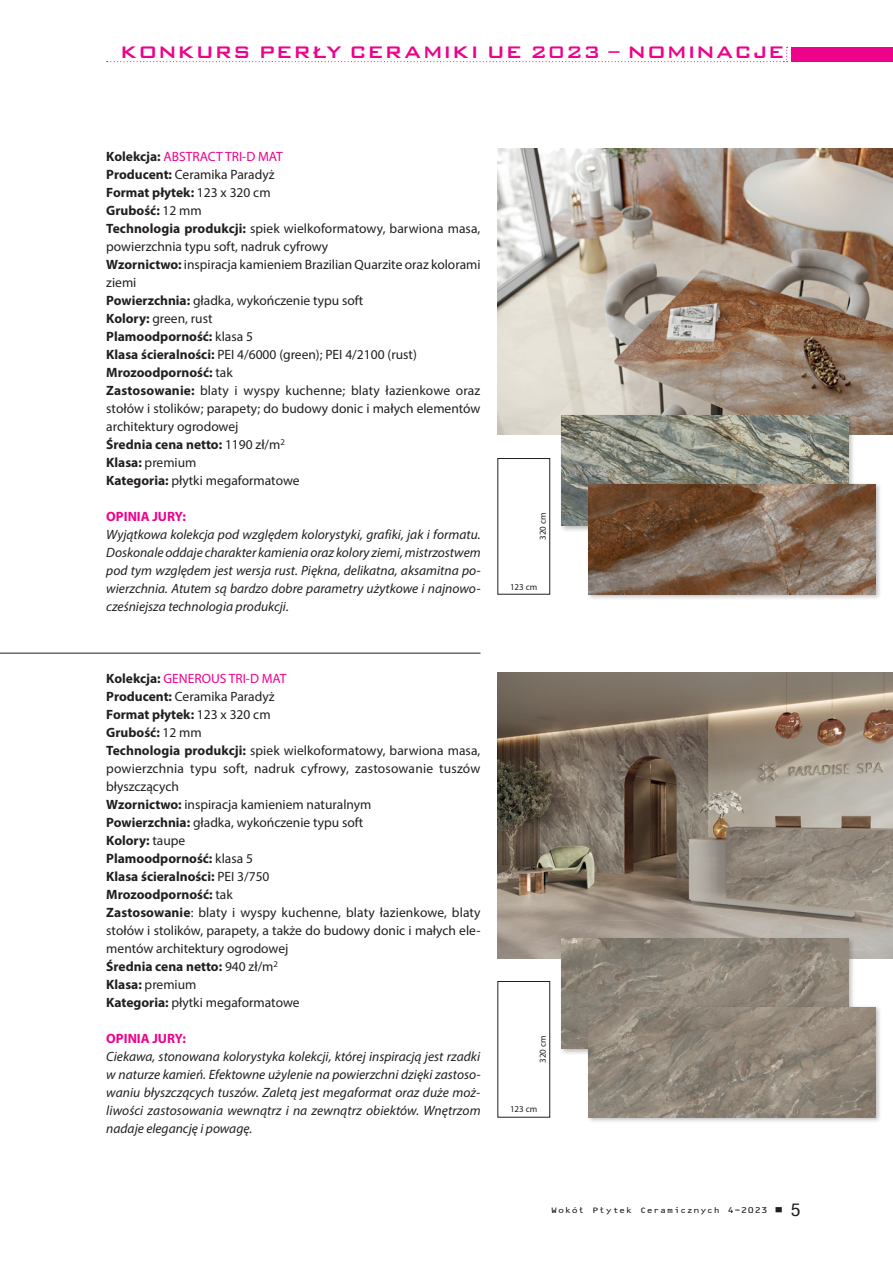
<style>
.page{position:relative;width:893px;height:1263px;background:#fff}
.page>*{position:absolute;margin:0;border:0;box-sizing:border-box;transform-origin:0 0}
.t1{font:13.5px/18px "Myriad Pro";color:#231f20}
.t2{font:italic 13.5px/18px "Myriad Pro";color:#231f20;text-align:justify}
.t3{font:700 13.5px "Myriad Pro";color:#ed028c}
.t4{font:9.45px "Bank Gothic Md PL";letter-spacing:.04em;color:#ed028c}
.t5{font:9px "Myriad Pro";color:#231f20}
.t6{font:7.2px "OCR B 10 PL Regular";color:#231f20;scale:1.2 1}
.s1{font-weight:700}
.s2{color:#ed028c}
.s3{font-family:"Swis 721 Cn PL";font-size:15.75px}
</style>
<div class="page">
<div style="left:791px;top:47px;width:102px;height:15px;background:#ed028c"></div>
<svg style="left:107px;top:47px;width:681px;height:15px"></svg>
<hr style="left:0;top:653px;width:480px;height:1px;background:#231f20">
<img style="left:497px;top:672px;width:396px;height:286px">
<img style="left:497px;top:149px;width:396px;height:286px">
<div style="left:559px;top:413px;width:296px;height:119px;background:#231f20;opacity:.3"></div>
<img style="left:562px;top:416px;width:286px;height:110px">
<div style="left:559px;top:936px;width:296px;height:119px;background:#231f20;opacity:.3"></div>
<img style="left:562px;top:939px;width:286px;height:110px">
<div style="left:586px;top:482px;width:296px;height:119px;background:#231f20;opacity:.3"></div>
<img style="left:589px;top:484px;width:286px;height:110px">
<div style="left:586px;top:1005px;width:296px;height:119px;background:#231f20;opacity:.3"></div>
<img style="left:589px;top:1007px;width:286px;height:110px">
<div style="left:498px;top:458px;width:52px;height:136px;border:1px solid #231f20"></div>
<div style="left:498px;top:981px;width:52px;height:136px;border:1px solid #231f20"></div>
<p class="t4" style="left:120px;top:49px;width:666px">KONKURS PERŁY CERAMIKI UE 2023 – NOMINACJE</p>
<p class="t1" style="left:106px;top:148px;width:376px"><span class="s1">Kolekcja:</span> <span class="s2">ABSTRACT TRI-D MAT<br></span><span class="s1">Producent:</span> Ceramika Paradyż<br><span class="s1">Format płytek:</span> 123 x 320 cm<br><span class="s1">Grubość:</span> 12 mm<br><span class="s1">Technologia produkcji:</span> spiek wielkoformatowy, barwiona masa, powierzchnia typu soft, nadruk cyfrowy<br><span class="s1">Wzornictwo:</span> inspiracja kamieniem Brazilian Quarzite oraz kolorami ziemi<br><span class="s1">Powierzchnia:</span> gładka, wykończenie typu soft<br><span class="s1">Kolory:</span> green, rust<br><span class="s1">Plamoodporność:</span> klasa 5<br><span class="s1">Klasa ścieralności:</span> PEI 4/6000 (green); PEI 4/2100 (rust)<br><span class="s1">Mrozoodporność:</span> tak<br><span class="s1">Zastosowanie:</span> blaty i wyspy kuchenne; blaty łazienkowe oraz stołów i stolików; parapety; do budowy donic i małych elementów architektury ogrodowej<br><span class="s1">Średnia cena netto:</span> 1190 zł/m<sup>2<br></sup><span class="s1">Klasa:</span> premium<br><span class="s1">Kategoria:</span> płytki megaformatowe</p>
<p class="t3" style="left:106px;top:508px;width:81px">OPINIA JURY:</p>
<p class="t2" style="left:106px;top:526px;width:376px">Wyjątkowa kolekcja pod względem kolorystyki, grafiki, jak i formatu.<br>Doskonale oddaje charakter kamienia oraz kolory ziemi, mistrzostwem pod tym względem jest wersja rust. Piękna, delikatna, aksamitna po&shy;wierzchnia. Atutem są bardzo dobre parametry użytkowe i najnowo&shy;cześniejsza technologia produkcji.</p>
<p class="t1" style="left:106px;top:670px;width:376px"><span class="s1">Kolekcja:</span> <span class="s2">GENEROUS TRI-D MAT<br></span><span class="s1">Producent:</span> Ceramika Paradyż<br><span class="s1">Format płytek:</span> 123 x 320 cm<br><span class="s1">Grubość:</span> 12 mm<br><span class="s1">Technologia produkcji:</span> spiek wielkoformatowy, barwiona masa, powierzchnia typu soft, nadruk cyfrowy, zastosowanie tuszów błyszczących<br><span class="s1">Wzornictwo:</span> inspiracja kamieniem naturalnym<br><span class="s1">Powierzchnia:</span> gładka, wykończenie typu soft<br><span class="s1">Kolory:</span> taupe<br><span class="s1">Plamoodporność:</span> klasa 5<br><span class="s1">Klasa ścieralności:</span> PEI 3/750<br><span class="s1">Mrozoodporność:</span> tak<br><span class="s1">Zastosowanie</span>: blaty i wyspy kuchenne, blaty łazienkowe, blaty stołów i stolików, parapety, a także do budowy donic i małych ele&shy;mentów architektury ogrodowej<br><span class="s1">Średnia cena netto:</span> 940 zł/m<sup>2<br></sup><span class="s1">Klasa:</span> premium<br><span class="s1">Kategoria:</span> płytki megaformatowe</p>
<p class="t3" style="left:106px;top:1030px;width:81px">OPINIA JURY:</p>
<p class="t2" style="left:106px;top:1048px;width:376px">Ciekawa, stonowana kolorystyka kolekcji, której inspiracją jest rzadki w naturze kamień. Efektowne użylenie na powierzchni dzięki zastoso&shy;waniu błyszczących tuszów. Zaletą jest megaformat oraz duże moż&shy;liwości zastosowania wewnątrz i na zewnątrz obiektów. Wnętrzom nadaje elegancję i powagę.</p>
<p class="t5" style="left:537px;top:540px;width:29px;rotate:-90deg">320 cm</p>
<p class="t5" style="left:510px;top:581px;width:29px">123 cm</p>
<p class="t5" style="left:537px;top:1063px;width:29px;rotate:-90deg">320 cm</p>
<p class="t5" style="left:510px;top:1104px;width:29px">123 cm</p>
<p class="t6" style="left:551px;top:1206px;width:210px">Wokół Płytek Ceramicznych 4-2023 ■ <span class="s3">5</span></p>
</div>
